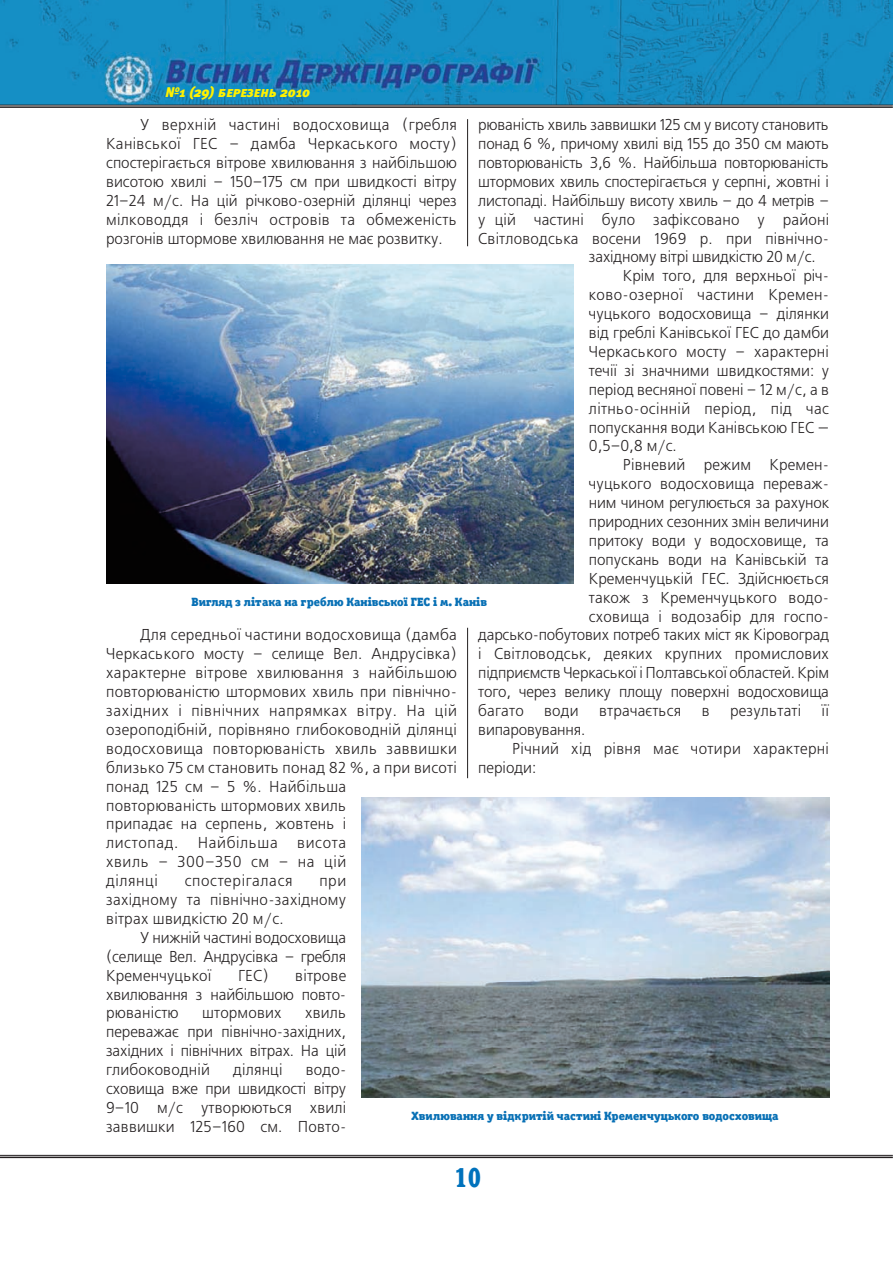
<style>
.page{position:relative;width:893px;height:1263px;background:#fff}
.page>*{position:absolute;margin:0;border:0;box-sizing:border-box;transform-origin:0 0}
.t1{font:800 27px "Korinna Black C";color:#0072bc;scale:.67 1}
.t2{font:15.75px/18.9px "Free Set C";letter-spacing:.01em;color:#231f20;text-align:justify;scale:.95 1}
.t3{font:15.75px "Free Set C";letter-spacing:-.01em;color:#231f20;scale:.95 1}
.t4{font:15.75px "Free Set C";letter-spacing:.04em;color:#231f20;scale:.95 1}
.t5{font:italic 14.1px "Meta Black Caps C";color:#fff101}
.t6{font:12px "Officina Serif Black C";color:#0870b5}
</style>
<div class="page">
<img style="left:0;top:0;width:893px;height:105px">
<hr style="left:0;top:105px;width:893px;height:1px;background:#231f20">
<hr style="left:0;top:106px;width:893px;height:2px;background:#231f20">
<hr style="left:0;top:1155px;width:893px;height:1px;background:#231f20">
<hr style="left:0;top:1157px;width:893px;height:1px;background:#231f20">
<img style="left:107px;top:264px;width:466px;height:319px">
<img style="left:361px;top:797px;width:468px;height:300px">
<hr style="left:467px;top:119px;width:1px;height:127px;background:#231f20">
<hr style="left:467px;top:628px;width:1px;height:150px;background:#231f20">
<p class="t5" style="left:166px;top:84px;width:146px">№1 (29) березень 2010</p>
<p class="t2" style="left:106px;top:116px;width:371px;text-indent:34px">У верхній частині водосховища (гребля Канівської ГЕС – дамба Черкаського мосту) спостерігається вітрове хвилювання з найбільшою висотою хвилі – 150–175 см при швидкості вітру 21–24 м/с. На цій річково-озерній ділянці через мілководдя і безліч островів та обмеженість розгонів штормове хвилювання не має розвитку.</p>
<p class="t3" style="left:478px;top:118px;width:371px">рюваність хвиль заввишки 125 см у висоту становить</p>
<p class="t3" style="left:478px;top:137px;width:371px">понад 6 %, причому хвилі від 155 до 350 см мають</p>
<p class="t3" style="left:478px;top:156px;width:371px">повторюваність 3,6 %. Найбільша повторюваність</p>
<p class="t3" style="left:478px;top:175px;width:371px">штормових хвиль спостерігається у серпні, жовтні і</p>
<p class="t3" style="left:478px;top:194px;width:371px">листопаді. Найбільшу висоту хвиль – до 4 метрів –</p>
<p class="t2" style="left:478px;top:211px;width:371px">у цій частині було зафіксовано у районі</p>
<p class="t2" style="left:478px;top:230px;width:371px">Світловодська восени 1969 р. при північно-</p>
<p class="t3" style="left:589px;top:250px;width:240px">західному вітрі швидкістю 20 м/с.</p>
<p class="t2" style="left:623px;top:268px;width:218px">Крім того, для верхньої річ-</p>
<p class="t2" style="left:589px;top:287px;width:254px">ково-озерної частини Кремен-</p>
<p class="t2" style="left:589px;top:305px;width:254px">чуцького водосховища – ділянки</p>
<p class="t2" style="left:589px;top:324px;width:254px">від греблі Канівської ГЕС до дамби</p>
<p class="t2" style="left:589px;top:343px;width:254px">Черкаського мосту – характерні</p>
<p class="t2" style="left:589px;top:362px;width:254px">течії зі значними швидкостями: у</p>
<p class="t2" style="left:589px;top:381px;width:254px">період весняної повені – 12 м/с, а в</p>
<p class="t2" style="left:589px;top:400px;width:254px">літньо-осінній період, під час</p>
<p class="t2" style="left:589px;top:419px;width:254px">попускання води Канівською ГЕС —</p>
<p class="t2" style="left:589px;top:438px;width:94px">0,5–0,8 м/с.</p>
<p class="t2" style="left:623px;top:457px;width:218px">Рівневий режим Кремен-</p>
<p class="t2" style="left:589px;top:476px;width:254px">чуцького водосховища переваж-</p>
<p class="t3" style="left:589px;top:496px;width:254px">ним чином регулюється за рахунок</p>
<p class="t3" style="left:589px;top:515px;width:254px">природних сезонних змін величини</p>
<p class="t2" style="left:589px;top:532px;width:254px">притоку води у водосховище, та</p>
<p class="t2" style="left:589px;top:551px;width:254px">попускань води на Канівській та</p>
<p class="t2" style="left:589px;top:570px;width:254px">Кременчуцькій ГЕС. Здійснюється</p>
<p class="t2" style="left:589px;top:589px;width:254px">також з Кременчуцького водо-</p>
<p class="t2" style="left:589px;top:608px;width:254px">сховища і водозабір для госпо-</p>
<p class="t3" style="left:478px;top:628px;width:371px">дарсько-побутових потреб таких міст як Кіровоград</p>
<p class="t2" style="left:478px;top:646px;width:371px">і Світловодськ, деяких крупних промислових</p>
<p class="t3" style="left:478px;top:666px;width:371px">підприємств Черкаської і Полтавської областей. Крім</p>
<p class="t3" style="left:478px;top:685px;width:371px">того, через велику площу поверхні водосховища</p>
<p class="t2" style="left:478px;top:702px;width:49px">багато</p>
<p class="t2" style="left:544px;top:702px;width:38px">води</p>
<p class="t2" style="left:599px;top:702px;width:88px">втрачається</p>
<p class="t2" style="left:702px;top:702px;width:10px">в</p>
<p class="t2" style="left:730px;top:702px;width:76px">результаті</p>
<p class="t2" style="left:822px;top:702px;width:9px">її</p>
<p class="t3" style="left:478px;top:723px;width:114px">випаровування.</p>
<p class="t2" style="left:512px;top:740px;width:335px">Річний хід рівня має чотири характерні</p>
<p class="t2" style="left:478px;top:759px;width:63px">періоди:</p>
<p class="t6" style="left:191px;top:594px;width:297px">Вигляд з літака на греблю Канівської ГЕС і м. Канів</p>
<p class="t2" style="left:106px;top:627px;width:371px;text-align:left;text-indent:34px">Для середньої частини водосховища (дамба Черкаського мосту – селище Вел. Андрусівка) характерне вітрове хвилювання з найбільшою повторюваністю штормових хвиль при північно&shy;західних і північних напрямках вітру. На цій озероподібній, порівняно глибоководній ділянці водосховища повторюваність хвиль заввишки близько 75 см становить понад 82 %, а при висоті понад 125 см – 5 %. Найбільша повторюваність штормових хвиль<br>припадає на серпень, жовтень і<br>листопад. Найбільша висота<br>хвиль – 300–350 см – на цій<br>ділянці</p>
<p class="t4" style="left:185px;top:874px;width:115px">спостерігалася</p>
<p class="t2" style="left:106px;top:872px;width:254px;text-indent:213px">при західному та північно-західному вітрах швидкістю 20 м/с.</p>
<p class="t2" style="left:106px;top:929px;width:254px;text-indent:34px">У нижній частині водосховища (селище Вел. Андрусівка – гребля Кременчуцької</p>
<p class="t2" style="left:238px;top:967px;width:34px">ГЕС)</p>
<p class="t2" style="left:106px;top:967px;width:254px;text-indent:189px">вітрове хвилювання з найбільшою повто&shy;рюваністю</p>
<p class="t2" style="left:202px;top:1005px;width:85px">штормових</p>
<p class="t2" style="left:106px;top:1005px;width:254px;text-indent:199px">хвиль переважає при північно-західних, західних і північних вітрах. На цій глибоководній</p>
<p class="t2" style="left:233px;top:1061px;width:53px">ділянці</p>
<p class="t2" style="left:106px;top:1061px;width:254px;text-indent:200px">водо&shy;сховища вже при швидкості вітру 9–10 м/с утворюються хвилі заввишки 125–160 см. Повто-</p>
<p class="t6" style="left:412px;top:1109px;width:369px">Хвилювання у відкритій частині Кременчуцького водосховища</p>
<h1 class="t1" style="left:454px;top:1162px;width:42px">10</h1>
</div>
